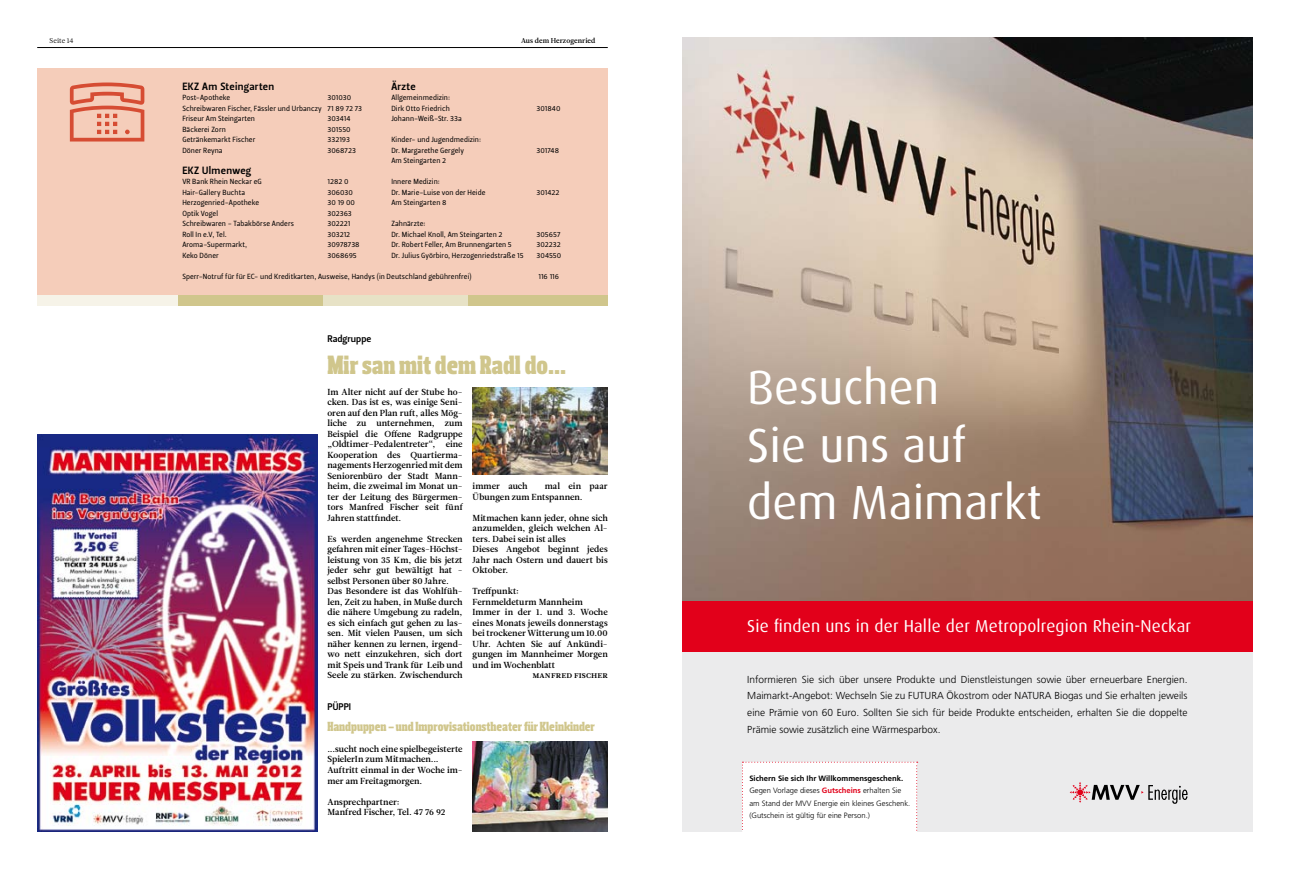
<style>
.page{position:relative;width:1290px;height:869px;background:#fff}
.page>*{position:absolute;margin:0;border:0;box-sizing:border-box;transform-origin:0 0}
.t1{font:47.95px/57.5px "Dax Pro";color:#fff}
.t2{font:26.25px "Leitura Headline Serif";color:#d0c68c}
.t3{font:17.24px "Dax Pro";letter-spacing:.01em;color:#fff}
.t4{font:13.12px "Leitura Headline Serif";color:#d0c68c}
.t5{font:10.5px "Leitura Sans Grot 3";letter-spacing:.03em;color:#000}
.t6{font:300 10.15px/16.7px "Frutiger";color:#000;text-align:justify}
.t7{font:9.62px "Leitura Sans Grot 3";color:#000}
.t8{font:8.75px/10.5px "Leitura News Roman 3";letter-spacing:.01em;color:#000}
.t9{font:8.75px/10.5px "Leitura News Roman 3";letter-spacing:-.015em;color:#000}
.t10{font:300 7.7px/12.4px "Frutiger";color:#000}
.t11{font:7.44px/10.5px "Leitura Sans Grot 2";letter-spacing:.01em;color:#000}
.t12{font:7px "Leitura News Roman 3";color:#000}
.t13{font:7px "Leitura News Roman 1";color:#000}
.s1{font-weight:700}
.s2{font-weight:700;color:#e2001a}
</style>
<div class="page">
<hr style="left:37px;top:47px;width:571px;height:1px;background:#000">
<img style="left:37px;top:434px;width:280px;height:397px">
<img style="left:682px;top:37px;width:571px;height:564px">
<div style="left:682px;top:601px;width:571px;height:230px;background:#ebebec"></div>
<div style="left:682px;top:601px;width:571px;height:50px;background:#e2001a"></div>
<svg style="left:1069px;top:782px;width:118px;height:21px"></svg>
<div style="left:742px;top:761px;width:176px;height:71px;background:#fff"></div>
<div style="left:37px;top:69px;width:571px;height:237px;background:#f5cdba"></div>
<svg style="left:70px;top:82px;width:74px;height:59px"></svg>
<div style="left:468px;top:295px;width:140px;height:11px;background:#d0c68c"></div>
<div style="left:322px;top:295px;width:146px;height:11px;background:#e7e2c6"></div>
<div style="left:177px;top:295px;width:145px;height:11px;background:#d0c68c"></div>
<div style="left:37px;top:295px;width:140px;height:11px;background:#f6f3e8"></div>
<img style="left:472px;top:387px;width:136px;height:87px">
<img style="left:472px;top:741px;width:136px;height:90px">
<p class="t13" style="left:50px;top:36px;width:26px">Seite 14</p>
<p class="t12" style="left:521px;top:36px;width:76px">Aus dem Herzogenried</p>
<p class="t5" style="left:391px;top:80px;width:26px">Ärzte</p>
<p class="t11" style="left:391px;top:93px;width:60px">Allgemeinmedizin:<br>Dirk Otto Friedrich</p>
<p class="t11" style="left:537px;top:103px;width:25px">301840</p>
<p class="t11" style="left:391px;top:114px;width:72px">Johann-Weiß-Str. 33a</p>
<p class="t11" style="left:391px;top:135px;width:91px">Kinder- und Jugendmedizin:<br>Dr. Margarethe Gergely</p>
<p class="t11" style="left:537px;top:145px;width:24px">301748</p>
<p class="t11" style="left:391px;top:156px;width:56px">Am Steingarten 2</p>
<p class="t11" style="left:391px;top:177px;width:96px">Innere Medizin:<br>Dr. Marie-Luise von der Heide</p>
<p class="t11" style="left:537px;top:187px;width:24px">301422</p>
<p class="t11" style="left:391px;top:198px;width:57px">Am Steingarten 8</p>
<p class="t11" style="left:391px;top:219px;width:113px">Zahnärzte:<br>Dr. Michael Knoll, Am Steingarten 2</p>
<p class="t11" style="left:537px;top:229px;width:25px">305657</p>
<p class="t11" style="left:391px;top:240px;width:122px">Dr. Robert Feller, Am Brunnengarten 5</p>
<p class="t11" style="left:537px;top:240px;width:26px">302232</p>
<p class="t11" style="left:391px;top:250px;width:134px">Dr. Julius Györbiro, Herzogenriedstraße 15</p>
<p class="t11" style="left:537px;top:250px;width:26px">304550</p>
<p class="t11" style="left:182px;top:271px;width:291px">Sperr-Notruf für für EC- und Kreditkarten, Ausweise, Handys (in Deutschland gebührenfrei)</p>
<p class="t11" style="left:538px;top:271px;width:22px">116 116</p>
<p class="t5" style="left:182px;top:80px;width:93px">EKZ Am Steingarten</p>
<p class="t11" style="left:182px;top:93px;width:50px">Post-Apotheke</p>
<p class="t11" style="left:182px;top:93px;width:181px;text-indent:145px">301030<br>Schreibwaren Fischer, Fässler und Urbanczy 71 89 72 73<br>Friseur Am Steingarten</p>
<p class="t11" style="left:328px;top:114px;width:24px">303414</p>
<p class="t11" style="left:182px;top:124px;width:45px">Bäckerei Zorn</p>
<p class="t11" style="left:328px;top:124px;width:25px">301550</p>
<p class="t11" style="left:182px;top:135px;width:74px">Getränkemarkt Fischer</p>
<p class="t11" style="left:328px;top:135px;width:24px">332193</p>
<p class="t11" style="left:182px;top:145px;width:42px">Döner Reyna</p>
<p class="t11" style="left:328px;top:145px;width:30px">3068723</p>
<p class="t5" style="left:182px;top:164px;width:70px">EKZ Ulmenweg</p>
<p class="t11" style="left:182px;top:177px;width:81px">VR Bank Rhein Neckar eG</p>
<p class="t11" style="left:328px;top:177px;width:22px">1282 0</p>
<p class="t11" style="left:182px;top:187px;width:64px">Hair-Gallery Buchta</p>
<p class="t11" style="left:328px;top:187px;width:27px">306030</p>
<p class="t11" style="left:182px;top:198px;width:78px">Herzogenried-Apotheke</p>
<p class="t11" style="left:328px;top:198px;width:29px">30 19 00</p>
<p class="t11" style="left:182px;top:208px;width:37px">Optik Vogel</p>
<p class="t11" style="left:328px;top:208px;width:26px">302363</p>
<p class="t11" style="left:182px;top:219px;width:113px">Schreibwaren - Tabakbörse Anders</p>
<p class="t11" style="left:328px;top:219px;width:24px">302221</p>
<p class="t11" style="left:182px;top:229px;width:46px">Roll In e.V, Tel.</p>
<p class="t11" style="left:328px;top:229px;width:24px">303212</p>
<p class="t11" style="left:182px;top:240px;width:66px">Aroma-Supermarkt,</p>
<p class="t11" style="left:328px;top:240px;width:34px">30978738</p>
<p class="t11" style="left:182px;top:250px;width:38px">Keko Döner</p>
<p class="t11" style="left:328px;top:250px;width:31px">3068695</p>
<p class="t7" style="left:327px;top:333px;width:45px">Radgruppe</p>
<h2 class="t2" style="left:327px;top:349px;width:240px">Mir san mit dem Radl do...</h2>
<p class="t8" style="left:327px;top:386px;width:137px">Im Alter nicht auf der Stube ho&shy;cken. Das ist es, was einige Seni&shy;oren auf den Plan ruft, alles Mög&shy;liche zu unternehmen, zum<br>Beispiel die Offene Radgruppe „Oldtimer–Pedalentreter“, eine<br>Kooperation des Quartierma&shy;nagements Herzogenried mit dem<br>Seniorenbüro der Stadt Mann&shy;heim, die zweimal im Monat un&shy;ter der Leitung des Bürgermen&shy;tors Manfred Fischer seit fünf<br>Jahren stattfindet.</p>
<p class="t8" style="left:327px;top:533px;width:137px">Es werden angenehme Strecken gefahren mit einer Tages-Höchst&shy;leistung von 35 Km, die bis jetzt jeder sehr gut bewältigt hat - selbst Personen über 80 Jahre.<br>Das Besondere ist das Wohlfüh&shy;len, Zeit zu haben, in Muße durch die nähere Umgebung zu radeln, es sich einfach gut gehen zu las&shy;sen. Mit vielen Pausen, um sich näher kennen zu lernen, irgend&shy;wo nett einzukehren, sich dort mit Speis und Trank für Leib und<br>Seele zu stärken. Zwischendurch</p>
<p class="t8" style="left:473px;top:481px;width:137px;text-indent:72px">mal ein paar<br>Übungen zum Entspannen.</p>
<p class="t8" style="left:473px;top:512px;width:137px">Mitmachen kann jeder, ohne sich anzumelden, gleich welchen Al&shy;ters. Dabei sein ist alles<br>Dieses Angebot beginnt jedes<br>Jahr nach Ostern und dauert bis<br>Oktober.</p>
<p class="t8" style="left:473px;top:586px;width:48px">Treffpunkt:</p>
<p class="t8" style="left:473px;top:596px;width:111px">Fernmeldeturm Mannheim</p>
<p class="t8" style="left:473px;top:607px;width:137px">Immer in der 1. und 3. Woche</p>
<p class="t8" style="left:473px;top:617px;width:137px">eines Monats jeweils donnerstags</p>
<p class="t8" style="left:473px;top:628px;width:137px">bei trockener Witterung um 10.00</p>
<p class="t8" style="left:473px;top:638px;width:137px">Uhr. Achten Sie auf Ankündi-</p>
<p class="t8" style="left:473px;top:649px;width:137px">gungen im Mannheimer Morgen</p>
<p class="t8" style="left:473px;top:659px;width:84px">und im Wochenblatt</p>
<p class="t8" style="left:532px;top:670px;width:77px">manfred fischer</p>
<p class="t8" style="left:473px;top:481px;width:57px">immer auch</p>
<p class="t7" style="left:327px;top:700px;width:25px">PÜPPI</p>
<h3 class="t4" style="left:327px;top:718px;width:269px">Handpuppen – und Improvisationstheater für Kleinkinder</h3>
<p class="t8" style="left:327px;top:743px;width:137px">...sucht noch eine spielbegeisterte<br>SpielerIn zum Mitmachen...<br>Auftritt einmal in der Woche im&shy;mer am Freitagmorgen.</p>
<p class="t9" style="left:327px;top:796px;width:119px">Ansprechpartner:<br>Manfred Fischer, Tel. 47 76 92</p>
<h1 class="t1" style="left:747px;top:357px;width:296px">Besuchen<br>Sie uns auf dem Maimarkt</h1>
<h3 class="t3" style="left:747px;top:614px;width:445px">Sie finden uns in der Halle der Metropolregion Rhein-Neckar</h3>
<p class="t6" style="left:747px;top:670px;width:442px">Informieren Sie sich über unsere Produkte und Dienstleistungen sowie über erneuerbare Energien.<br>Maimarkt-Angebot: Wechseln Sie zu FUTURA Ökostrom oder NATURA Biogas und Sie erhalten jeweils eine Prämie von 60 Euro. Sollten Sie sich für beide Produkte entscheiden, erhalten Sie die doppelte Prämie sowie zusätzlich eine Wärmesparbox.</p>
<p class="t10" style="left:749px;top:771px;width:163px"><span class="s1">Sichern Sie sich Ihr Willkommensgeschenk.<br></span>Gegen Vorlage dieses <span class="s2">Gutscheins</span> erhalten Sie am Stand der MVV Energie ein kleines Geschenk. (Gutschein ist gültig für eine Person.)</p>
</div>
